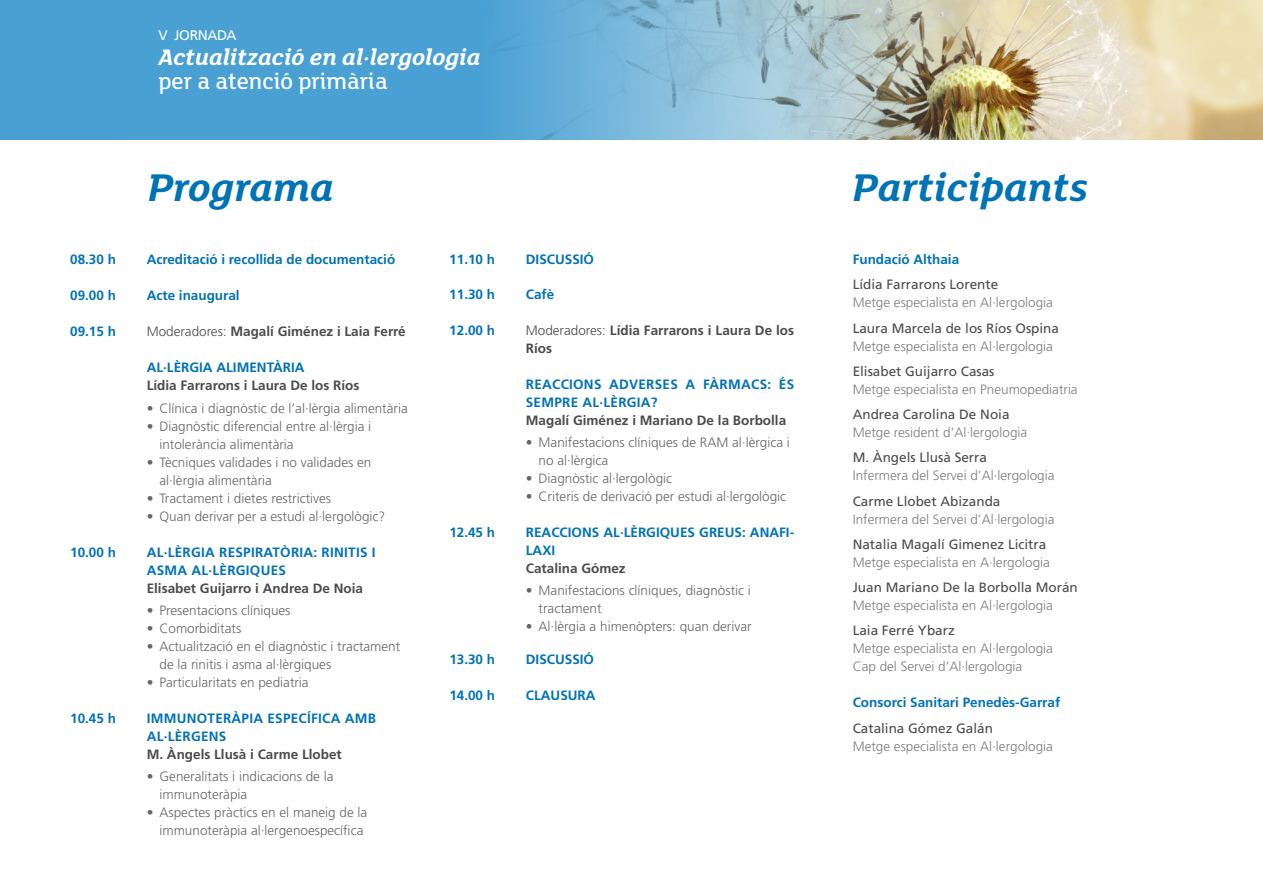
<style>
.page{position:relative;width:1263px;height:893px;background:#fff}
.page>*{position:absolute;margin:0;border:0;box-sizing:border-box;transform-origin:0 0}
.t1{font:italic 700 42px "FS Lola";color:#0072b6}
.t2{font:italic 700 24.45px "FS Lola";color:#fff}
.t3{font:500 24.45px "FS Lola";color:#fff}
.t4{font:13.95px "Frutiger LT Std";letter-spacing:-.025em;color:#fff}
.t5{font:300 13.5px/18px "Frutiger LT Std";color:#666}
.t6{font:300 13.5px/18px "Frutiger LT Std";color:#7d7d7d}
.t7{font:700 13.5px/18px "Frutiger LT Std";color:#0072b6}
.t8{font:13.5px "Frutiger LT Std";color:#4b4b4d}
.t9{font:700 13.5px/18px "Frutiger LT Std";color:#4b4b4d}
.t10{font:700 13.5px/18px "Frutiger LT Std";letter-spacing:.02em;color:#0072b6}
.s1{font-weight:300}
</style>
<div class="page">
<img style="left:0;top:0;width:1263px;height:140px">
<p class="t4" style="left:158px;top:27px;width:80px">V JORNADA</p>
<h2 class="t2" style="left:158px;top:40px;width:324px">Actualització en al·lergologia</h2>
<h2 class="t3" style="left:158px;top:65px;width:231px">per a atenció primària</h2>
<h1 class="t1" style="left:148px;top:158px;width:188px">Programa</h1>
<h1 class="t1" style="left:853px;top:158px;width:237px">Participants</h1>
<p class="t7" style="left:70px;top:251px;width:47px">08.30 h</p>
<p class="t7" style="left:147px;top:251px;width:250px">Acreditació i recollida de documentació</p>
<p class="t7" style="left:70px;top:287px;width:47px">09.00 h</p>
<p class="t7" style="left:147px;top:287px;width:95px">Acte inaugural</p>
<p class="t7" style="left:70px;top:323px;width:47px">09.15 h</p>
<p class="t9" style="left:147px;top:323px;width:261px"><span class="s1">Moderadores:</span> Magalí Giménez i Laia Ferré</p>
<p class="t7" style="left:147px;top:359px;width:159px">AL·LÈRGIA ALIMENTÀRIA</p>
<p class="t9" style="left:147px;top:377px;width:214px">Lídia Farrarons i Laura De los Ríos</p>
<p class="t5" style="left:147px;top:399px;width:263px">• Clínica i diagnòstic de l’al·lèrgia alimentària</p>
<p class="t5" style="left:159px;top:417px;width:213px;text-indent:-13px">• Diagnòstic diferencial entre al·lèrgia i intolerància alimentària</p>
<p class="t5" style="left:159px;top:453px;width:213px;text-indent:-13px">• Tècniques validades i no validades en al·lèrgia alimentària</p>
<p class="t5" style="left:147px;top:489px;width:186px">• Tractament i dietes restrictives</p>
<p class="t5" style="left:147px;top:507px;width:240px">• Quan derivar per a estudi al·lergològic?</p>
<p class="t7" style="left:70px;top:543px;width:47px">10.00 h</p>
<p class="t10" style="left:147px;top:543px;width:230px">AL·LÈRGIA RESPIRATÒRIA: RINITIS I<br>ASMA AL·LÈRGIQUES</p>
<p class="t9" style="left:147px;top:579px;width:218px">Elisabet Guijarro i Andrea De Noia</p>
<p class="t5" style="left:147px;top:601px;width:145px">• Presentacions clíniques</p>
<p class="t5" style="left:147px;top:619px;width:96px">• Comorbiditats</p>
<p class="t5" style="left:159px;top:637px;width:242px;text-indent:-13px">• Actualització en el diagnòstic i tractament de la rinitis i asma al·lèrgiques</p>
<p class="t5" style="left:147px;top:673px;width:163px">• Particularitats en pediatria</p>
<p class="t7" style="left:70px;top:709px;width:47px">10.45 h</p>
<p class="t10" style="left:147px;top:709px;width:231px">IMMUNOTERÀPIA ESPECÍFICA AMB<br>AL·LÈRGENS</p>
<p class="t9" style="left:147px;top:745px;width:197px">M. Àngels Llusà i Carme Llobet</p>
<p class="t5" style="left:159px;top:767px;width:176px;text-indent:-13px">• Generalitats i indicacions de la immunoteràpia</p>
<p class="t5" style="left:147px;top:803px;width:222px;text-align:right">• Aspectes pràctics en el maneig de la immunoteràpia al·lergenoespecífica</p>
<p class="t7" style="left:449px;top:251px;width:47px">11.10 h</p>
<p class="t7" style="left:526px;top:251px;width:70px">DISCUSSIÓ</p>
<p class="t7" style="left:449px;top:285px;width:47px">11.30 h</p>
<p class="t7" style="left:526px;top:285px;width:30px">Cafè</p>
<p class="t7" style="left:449px;top:321px;width:47px">12.00 h</p>
<p class="t9" style="left:526px;top:321px;width:270px"><span class="s1">Moderadores:</span> Lídia Farrarons i Laura De los<br>Ríos</p>
<p class="t10" style="left:526px;top:375px;width:270px">REACCIONS ADVERSES A FÀRMACS: ÉS<br>SEMPRE AL·LÈRGIA?</p>
<p class="t9" style="left:526px;top:411px;width:262px">Magalí Giménez i Mariano De la Borbolla</p>
<p class="t5" style="left:539px;top:433px;width:253px;text-indent:-13px">• Manifestacions clíniques de RAM al·lèrgica i no al·lèrgica</p>
<p class="t5" style="left:526px;top:469px;width:148px">• Diagnòstic al·lergològic</p>
<p class="t5" style="left:526px;top:487px;width:262px">• Criteris de derivació per estudi al·lergològic</p>
<p class="t7" style="left:449px;top:523px;width:47px">12.45 h</p>
<p class="t7" style="left:526px;top:523px;width:270px">REACCIONS AL·LÈRGIQUES GREUS: ANAFI-<br>LAXI</p>
<p class="t9" style="left:526px;top:559px;width:101px">Catalina Gómez</p>
<p class="t5" style="left:539px;top:582px;width:214px;text-indent:-13px">• Manifestacions clíniques, diagnòstic i tractament</p>
<p class="t5" style="left:526px;top:618px;width:227px">• Al·lèrgia a himenòpters: quan derivar</p>
<p class="t7" style="left:449px;top:650px;width:47px">13.30 h</p>
<p class="t7" style="left:526px;top:650px;width:70px">DISCUSSIÓ</p>
<p class="t7" style="left:449px;top:686px;width:47px">14.00 h</p>
<p class="t7" style="left:526px;top:686px;width:71px">CLAUSURA</p>
<p class="t7" style="left:853px;top:250px;width:108px">Fundació Althaia</p>
<p class="t8" style="left:853px;top:277px;width:147px">Lídia Farrarons Lorente</p>
<p class="t6" style="left:853px;top:294px;width:202px">Metge especialista en Al·lergologia</p>
<p class="t8" style="left:853px;top:320px;width:208px">Laura Marcela de los Ríos Ospina</p>
<p class="t6" style="left:853px;top:337px;width:202px">Metge especialista en Al·lergologia</p>
<p class="t8" style="left:853px;top:363px;width:143px">Elisabet Guijarro Casas</p>
<p class="t6" style="left:853px;top:380px;width:227px">Metge especialista en Pneumopediatria</p>
<p class="t8" style="left:853px;top:407px;width:158px">Andrea Carolina De Noia</p>
<p class="t6" style="left:853px;top:424px;width:176px">Metge resident d’Al·lergologia</p>
<p class="t8" style="left:853px;top:450px;width:136px">M. Àngels Llusà Serra</p>
<p class="t6" style="left:853px;top:467px;width:203px">Infermera del Servei d’Al·lergologia</p>
<p class="t8" style="left:853px;top:493px;width:149px">Carme Llobet Abizanda</p>
<p class="t6" style="left:853px;top:510px;width:203px">Infermera del Servei d’Al·lergologia</p>
<p class="t8" style="left:853px;top:536px;width:195px">Natalia Magalí Gimenez Licitra</p>
<p class="t6" style="left:853px;top:553px;width:199px">Metge especialista en A·lergologia</p>
<p class="t8" style="left:853px;top:580px;width:227px">Juan Mariano De la Borbolla Morán</p>
<p class="t6" style="left:853px;top:597px;width:202px">Metge especialista en Al·lergologia</p>
<p class="t8" style="left:853px;top:623px;width:104px">Laia Ferré Ybarz</p>
<p class="t6" style="left:853px;top:640px;width:202px">Metge especialista en Al·lergologia<br>Cap del Servei d’Al·lergologia</p>
<p class="t7" style="left:853px;top:694px;width:209px">Consorci Sanitari Penedès-Garraf</p>
<p class="t8" style="left:853px;top:720px;width:142px">Catalina Gómez Galán</p>
<p class="t6" style="left:853px;top:737px;width:202px">Metge especialista en Al·lergologia</p>
</div>
